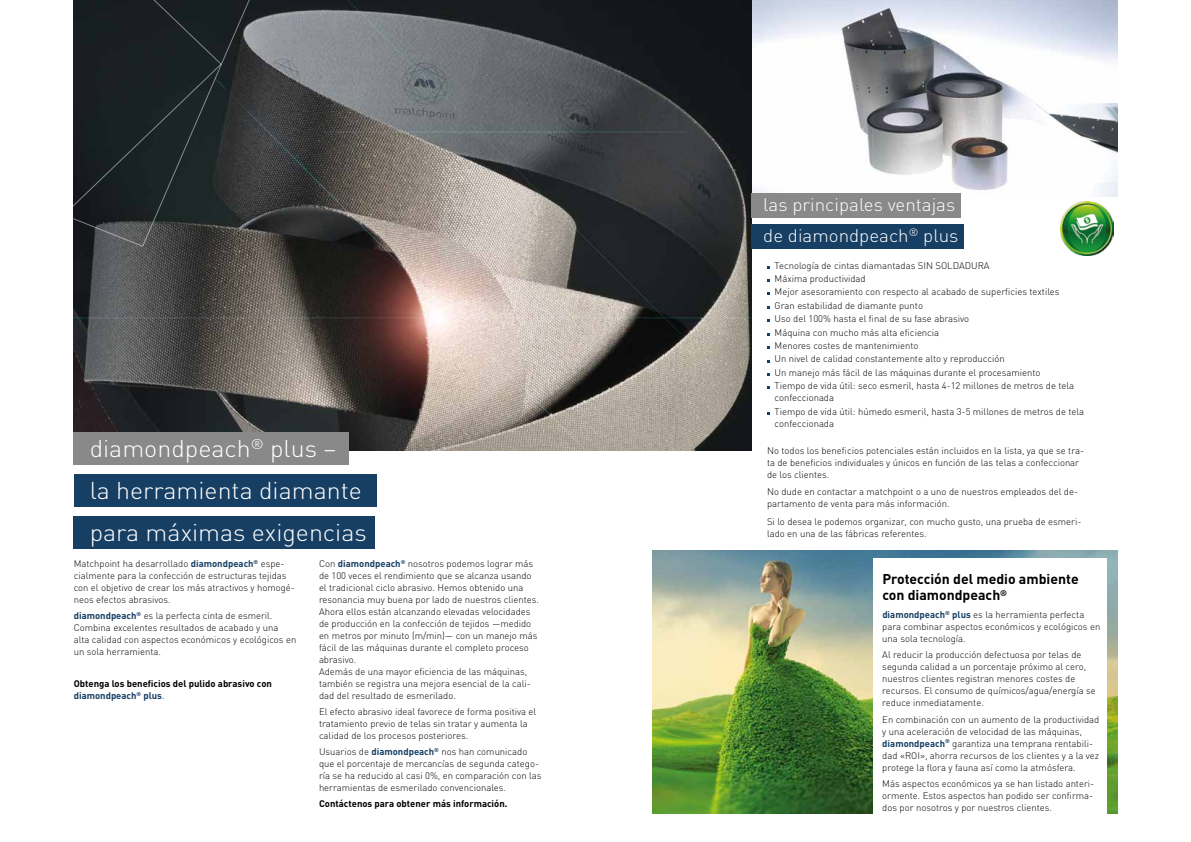
<style>
.page{position:relative;width:1191px;height:842px;background:#fff}
.page>*{position:absolute;margin:0;border:0;box-sizing:border-box;transform-origin:0 0}
.t1{font:300 24px/42.1px "DIN";color:#fff;scale:1.04 1}
.t2{font:300 18px/31.1px "DIN";color:#fff;scale:1.04 1}
.t3{font:700 14px/16.8px "DIN";color:#000}
.t4{font:300 9.5px/12px "DIN";color:#000}
.t5{font:700 9.5px/12px "DIN";color:#000}
.s1{font-weight:700;color:#173f64}
.s2{color:#173f64}
.s3{font-weight:300}
</style>
<div class="page">
<img style="left:751px;top:0;width:366px;height:196px">
<img style="left:74px;top:0;width:677px;height:450px">
<div style="left:74px;top:432px;width:275px;height:33px;background:#8a8989"></div>
<div style="left:74px;top:474px;width:302px;height:33px;background:#173f64"></div>
<div style="left:74px;top:516px;width:301px;height:33px;background:#173f64"></div>
<svg style="left:222px;top:0;width:73px;height:247px;background:#424344"></svg>
<svg style="left:73px;top:0;width:149px;height:270px;background:#21282a"></svg>
<img style="left:652px;top:550px;width:465px;height:264px">
<div style="left:873px;top:559px;width:234px;height:269px;background:#fff"></div>
<div style="left:751px;top:193px;width:210px;height:24px;background:#8a8989"></div>
<div style="left:751px;top:224px;width:213px;height:24px;background:#173f64"></div>
<img style="left:1060px;top:202px;width:53px;height:53px">
<h1 class="t1" style="left:90px;top:427px;width:268px">diamondpeach<sup>®</sup> plus –<br>la herramienta diamante para máximas exigencias</h1>
<p class="t4" style="left:74px;top:557px;width:223px">Matchpoint ha desarrollado <span class="s1">diamondpeach</span><sup>®</sup> espe&shy;cialmente para la confección de estructuras tejidas con el objetivo de crear los más atractivos y homogé&shy;neos efectos abrasivos.</p>
<p class="t4" style="left:74px;top:609px;width:224px"><span class="s1">diamondpeach</span><sup>®</sup> es la perfecta cinta de esmeril.<br>Combina excelentes resultados de acabado y una alta calidad con aspectos económicos y ecológicos en un sola herramienta.</p>
<p class="t5" style="left:74px;top:678px;width:200px">Obtenga los beneficios del pulido abrasivo con <span class="s2">diamondpeach</span><sup>®</sup> <span class="s2">plus</span><span class="s3">.</span></p>
<p class="t4" style="left:319px;top:557px;width:221px">Con <span class="s1">diamondpeach</span><sup>®</sup> nosotros podemos lograr más de 100 veces el rendimiento que se alcanza usando el tradicional ciclo abrasivo. Hemos obtenido una resonancia muy buena por lado de nuestros clientes.<br>Ahora ellos están alcanzando elevadas velocidades de producción en la confección de tejidos —medido en metros por minuto (m/min)— con un manejo más fácil de las máquinas durante el completo proceso abrasivo.<br>Además de una mayor eficiencia de las máquinas, también se registra una mejora esencial de la cali&shy;dad del resultado de esmerilado.</p>
<p class="t4" style="left:319px;top:705px;width:219px">El efecto abrasivo ideal favorece de forma positiva el tratamiento previo de telas sin tratar y aumenta la calidad de los procesos posteriores.</p>
<p class="t4" style="left:319px;top:746px;width:224px">Usuarios de <span class="s1">diamondpeach</span><sup>®</sup> nos han comunicado que el porcentaje de mercancías de segunda catego&shy;ría se ha reducido al casi 0%, en comparación con las herramientas de esmerilado convencionales.</p>
<p class="t5" style="left:319px;top:798px;width:190px">Contáctenos para obtener más información.</p>
<h2 class="t2" style="left:763px;top:189px;width:189px">las principales ventajas de diamondpeach<sup>®</sup> plus</h2>
<p class="t4" style="left:774px;top:258px;width:301px;line-height:13.4px">Tecnología de cintas diamantadas SIN SOLDADURA<br>Máxima productividad<br>Mejor asesoramiento con respecto al acabado de superficies textiles Gran estabilidad de diamante punto<br>Uso del 100% hasta el final de su fase abrasivo<br>Máquina con mucho más alta eficiencia<br>Menores costes de mantenimiento<br>Un nivel de calidad constantemente alto y reproducción<br>Un manejo más fácil de las máquinas durante el procesamiento<br>Tiempo de vida útil: seco esmeril, hasta 4-12 millones de metros de tela</p>
<p class="t4" style="left:774px;top:391px;width:311px;line-height:13.4px">confeccionada<br>Tiempo de vida útil: húmedo esmeril, hasta 3-5 millones de metros de tela</p>
<p class="t4" style="left:774px;top:417px;width:61px">confeccionada</p>
<p class="t4" style="left:767px;top:444px;width:319px">No todos los beneficios potenciales están incluidos en la lista, ya que se tra&shy;ta de beneficios individuales y únicos en función de las telas a confeccionar de los clientes.</p>
<p class="t4" style="left:767px;top:486px;width:312px">No dude en contactar a matchpoint o a uno de nuestros empleados del de&shy;partamento de venta para más información.</p>
<p class="t4" style="left:767px;top:515px;width:316px">Si lo desea le podemos organizar, con mucho gusto, una prueba de esmeri&shy;lado en una de las fábricas referentes.</p>
<h3 class="t3" style="left:882px;top:569px;width:198px">Protección del medio ambiente con diamondpeach<sup>®</sup></h3>
<p class="t4" style="left:882px;top:608px;width:219px"><span class="s1">diamondpeach</span><sup>®</sup> <span class="s1">plus</span> es la herramienta perfecta para combinar aspectos económicos y ecológicos en una sola tecnología.</p>
<p class="t4" style="left:882px;top:649px;width:215px">Al reducir la producción defectuosa por telas de segunda calidad a un porcentaje próximo al cero, nuestros clientes registran menores costes de recursos. El consumo de químicos/agua/energía se reduce inmediatamente.</p>
<p class="t4" style="left:882px;top:713px;width:218px">En combinación con un aumento de la productividad y una aceleración de velocidad de las máquinas, <span class="s1">diamondpeach</span><sup>®</sup> garantiza una temprana rentabili&shy;dad «ROI», ahorra recursos de los clientes y a la vez protege la flora y fauna así como la atmósfera.</p>
<p class="t4" style="left:882px;top:777px;width:213px;text-align:justify">Más aspectos económicos ya se han listado anteri&shy;ormente. Estos aspectos han podido ser confirma&shy;dos por nosotros y por nuestros clientes.</p>
</div>
